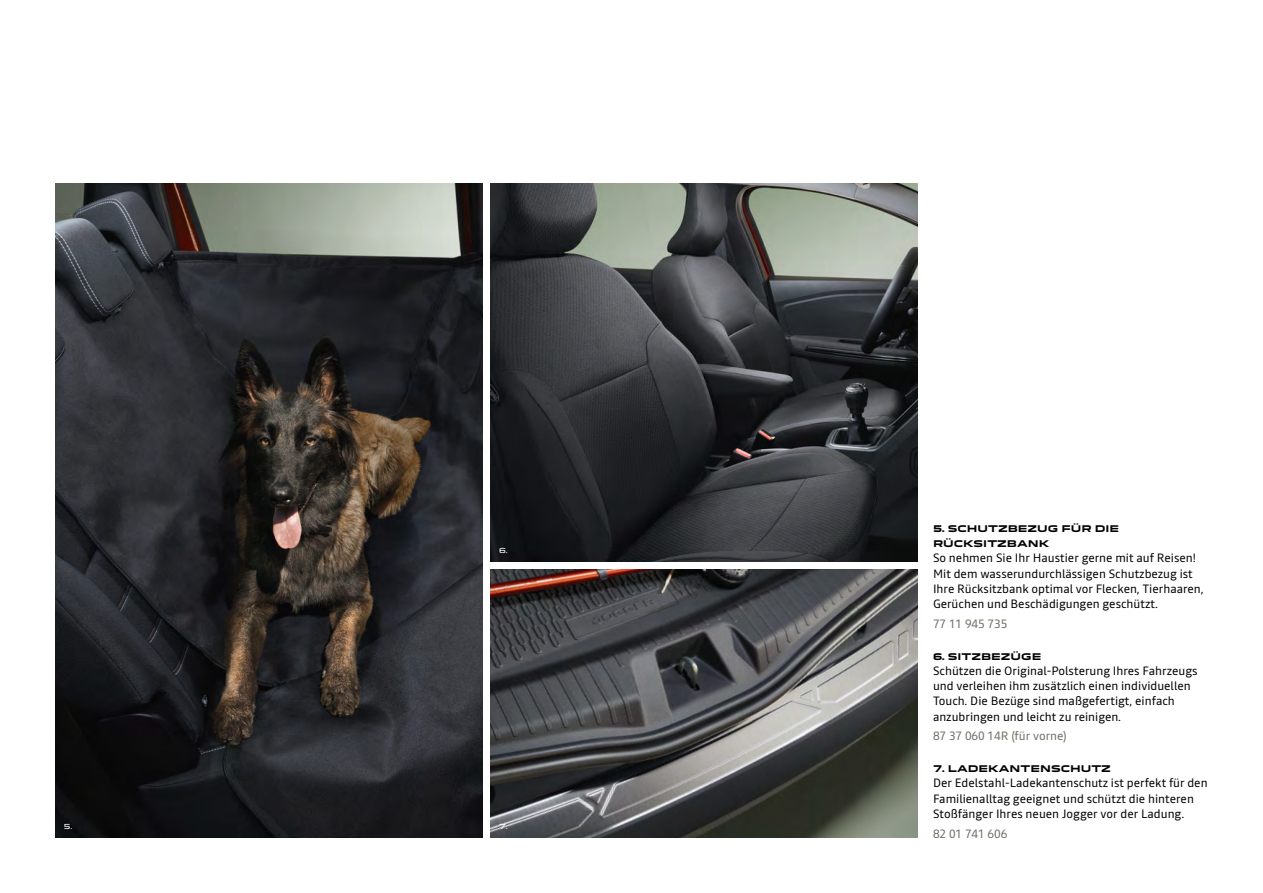
<style>
.page{position:relative;width:1263px;height:893px;background:#fff}
.page>*{position:absolute;margin:0;border:0;box-sizing:border-box;transform-origin:0 0}
.t1{font:12px/15.3px "Read";color:#000}
.t2{font:12px "Read";color:#6d7065}
.t3{font:700 9px/15.3px "Dacia Block Extended";color:#000}
.t4{font:6.75px "Dacia Block Extended";color:#fff}
</style>
<div class="page">
<img style="left:491px;top:570px;width:426px;height:268px">
<img style="left:491px;top:184px;width:426px;height:377px">
<img style="left:55px;top:184px;width:427px;height:654px">
<p class="t4" style="left:64px;top:821px;width:10px">5.</p>
<p class="t4" style="left:499px;top:545px;width:10px">6.</p>
<p class="t4" style="left:499px;top:821px;width:10px">7.</p>
<p class="t3" style="left:933px;top:521px;width:188px">5. SCHUTZBEZUG FÜR DIE<br>RÜCKSITZBANK</p>
<p class="t1" style="left:933px;top:550px;width:272px">So nehmen Sie Ihr Haustier gerne mit auf Reisen!<br>Mit dem wasserundurchlässigen Schutzbezug ist Ihre Rücksitzbank optimal vor Flecken, Tierhaaren, Gerüchen und Beschädigungen geschützt.</p>
<p class="t2" style="left:933px;top:616px;width:76px">77 11 945 735</p>
<p class="t3" style="left:933px;top:649px;width:110px">6. SITZBEZÜGE</p>
<p class="t1" style="left:933px;top:663px;width:266px">Schützen die Original-Polsterung Ihres Fahrzeugs und verleihen ihm zusätzlich einen individuellen Touch. Die Bezüge sind maßgefertigt, einfach anzubringen und leicht zu reinigen.</p>
<p class="t2" style="left:933px;top:729px;width:135px">87 37 060 14R (für vorne)</p>
<p class="t3" style="left:933px;top:761px;width:179px">7. LADEKANTENSCHUTZ</p>
<p class="t1" style="left:933px;top:776px;width:276px">Der Edelstahl-Ladekantenschutz ist perfekt für den<br>Familienalltag geeignet und schützt die hinteren<br>Stoßfänger Ihres neuen Jogger vor der Ladung.</p>
<p class="t2" style="left:933px;top:826px;width:76px">82 01 741 606</p>
</div>
